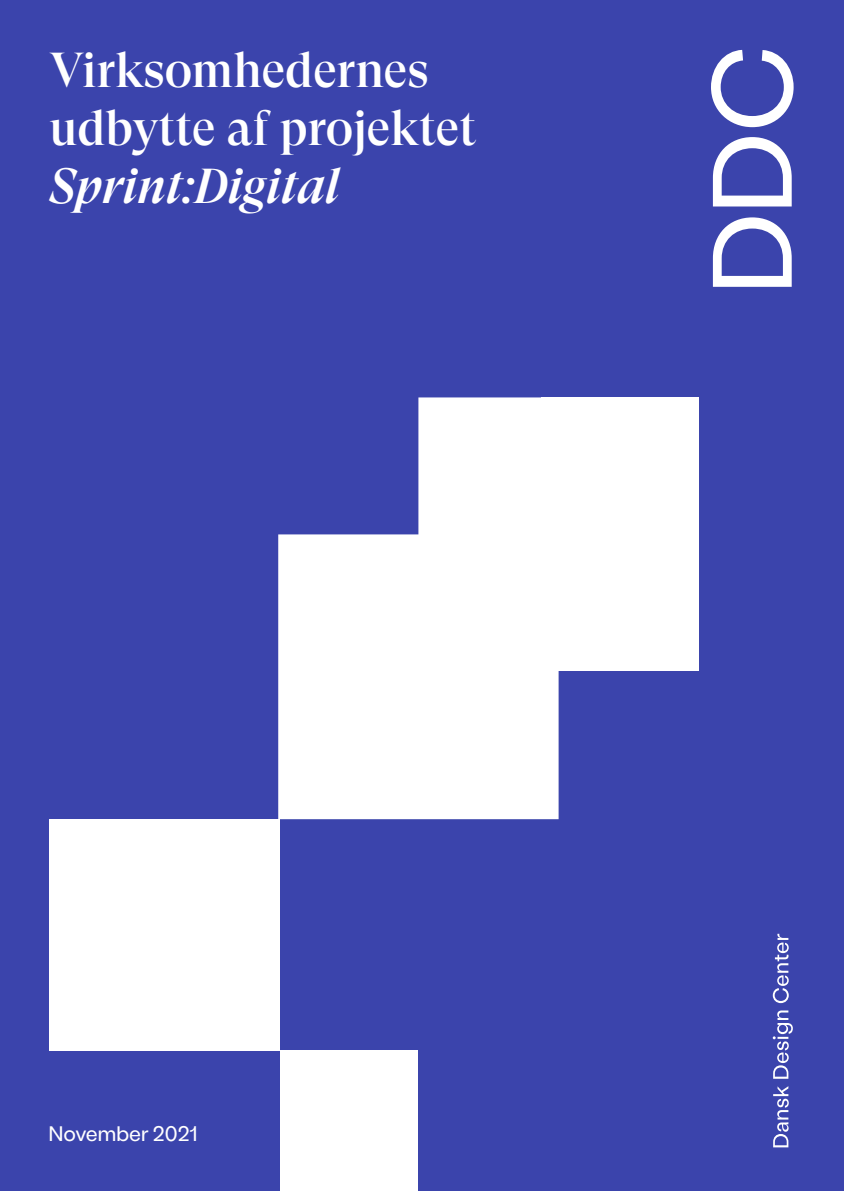
<style>
.page{position:relative;width:844px;height:1191px;background:#fff}
.page>*{position:absolute;margin:0;border:0;box-sizing:border-box;transform-origin:0 0}
.t1{font:500 49px/57.8px "GT Super Display";color:#fff}
.t2{font:italic 500 49px "GT Super Display";color:#fff}
.t3{font:21px "Stabil Grotesk";color:#fff}
</style>
<div class="page">
<hr style="left:843px;top:0;width:1px;height:1191px;background:#000">
<div style="left:0;top:0;width:843px;height:1191px;background:#3b44ac"></div>
<svg style="left:711px;top:50px;width:82px;height:237px"></svg>
<svg style="left:773px;top:1086px;width:15px;height:61px"></svg>
<svg style="left:772px;top:1010px;width:20px;height:68px"></svg>
<svg style="left:772px;top:933px;width:16px;height:70px"></svg>
<div style="left:541px;top:397px;width:157px;height:274px;background:#fff"></div>
<div style="left:280px;top:1050px;width:137px;height:141px;background:#fff"></div>
<div style="left:49px;top:819px;width:231px;height:231px;background:#fff"></div>
<svg style="left:278px;top:397px;width:280px;height:422px;fill:#fff"></svg>
<p class="t1" style="left:49px;top:43px;width:428px">Virksomhedernes udbytte af projektet</p>
<p class="t2" style="left:49px;top:160px;width:292px">Sprint:Digital</p>
<p class="t3" style="left:48px;top:1120px;width:151px">November 2021</p>
<p class="t3" style="left:50px;top:1127px;width:10px">1</p>
</div>
